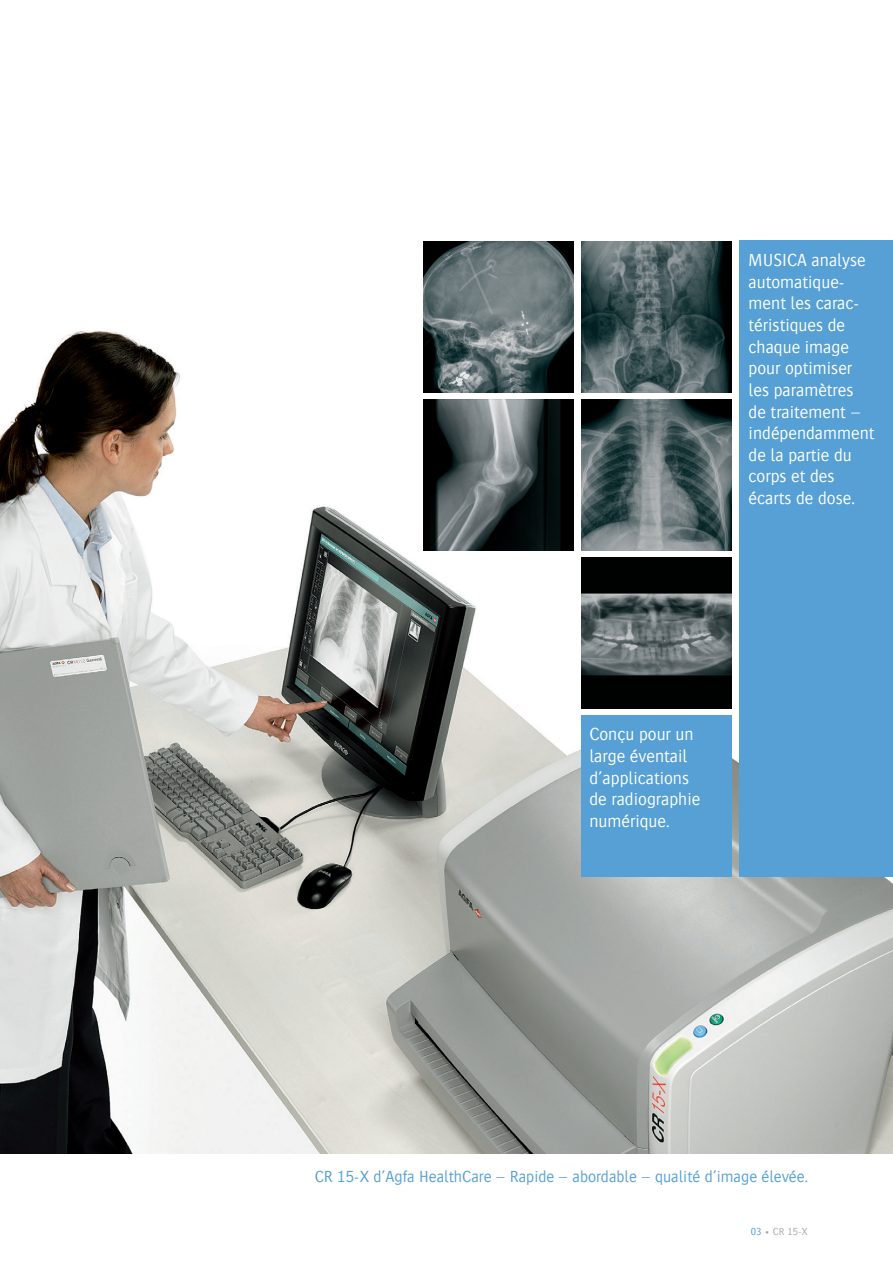
<style>
.page{position:relative;width:893px;height:1263px;background:#fff}
.page>*{position:absolute;margin:0;border:0;box-sizing:border-box;transform-origin:0 0}
.t1{font:300 18px/21.6px "Bosis For Agfa";color:#fff}
.t2{font:300 16.5px "Bosis For Agfa";color:#56a0d5}
.t3{font:300 10.5px "Bosis For Agfa";color:#a8a9ad}
.s1{color:#56a0d5}
</style>
<div class="page">
<img style="left:0;top:259px;width:893px;height:895px">
<img style="left:423px;top:241px;width:151px;height:151px">
<img style="left:581px;top:241px;width:151px;height:151px">
<div style="left:740px;top:240px;width:153px;height:636px;background:#56a0d5"></div>
<div style="left:581px;top:715px;width:151px;height:161px;background:#56a0d5"></div>
<img style="left:581px;top:400px;width:151px;height:150px">
<img style="left:423px;top:400px;width:151px;height:150px">
<img style="left:581px;top:558px;width:151px;height:151px">
<p class="t1" style="left:749px;top:249px;width:127px">MUSICA analyse automatique&shy;ment les carac&shy;téristiques de chaque image pour optimiser les paramètres de traitement – indépendamment de la partie du corps et des écarts de dose.</p>
<p class="t1" style="left:589px;top:723px;width:112px">Conçu pour un large éventail d’applications de radiographie numérique.</p>
<p class="t2" style="left:315px;top:1168px;width:495px">CR 15-X d’Agfa HealthCare – Rapide – abordable – qualité d’image élevée.</p>
<p class="t3" style="left:751px;top:1226px;width:59px"><span class="s1">03</span> • CR 15-X</p>
</div>
